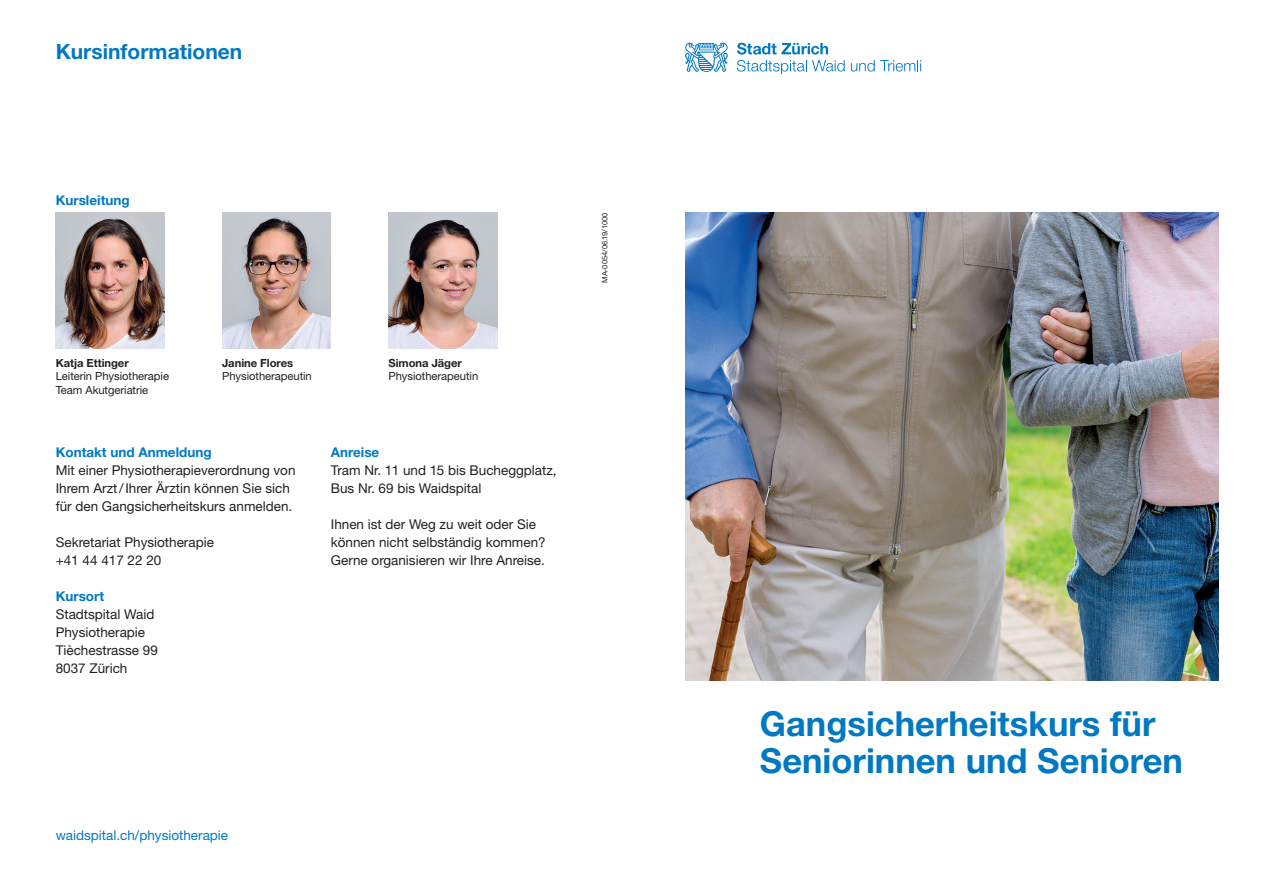
<style>
.page{position:relative;width:1263px;height:893px;background:#fff}
.page>*{position:absolute;margin:0;border:0;box-sizing:border-box;transform-origin:0 0}
.Cover___Haupttitel{font:700 34.5px/37.5px "Helvetica Neue LT";color:#0079c2}
.t1{font:700 21px "Helvetica Neue LT";color:#0079c2}
.Einladung_Innenseite{font:13.5px/18px "Helvetica Neue LT";color:#231f20}
.Einladung_Innenseite-2{font:700 13.5px "Helvetica Neue LT";color:#0079c2}
.t2{font:13.5px "Helvetica Neue LT";color:#0079c2}
.t3{font:11.25px/13.5px "Helvetica Neue LT";letter-spacing:-.005em;color:#231f20}
.t4{font:700 11.25px "Helvetica Neue LT";letter-spacing:-.005em;color:#231f20}
.t5{font:7.5px "Helvetica Neue LT";color:#231f20}
</style>
<div class="page">
<img style="left:388px;top:213px;width:109px;height:136px">
<img style="left:222px;top:213px;width:109px;height:136px">
<img style="left:56px;top:213px;width:108px;height:136px">
<img style="left:685px;top:213px;width:533px;height:467px">
<svg style="left:685px;top:43px;width:43px;height:29px"></svg>
<svg style="left:737px;top:43px;width:108px;height:31px"></svg>
<svg style="left:851px;top:60px;width:70px;height:12px"></svg>
<p class="t1" style="left:56px;top:38px;width:188px">Kursinformationen</p>
<p class="Einladung_Innenseite-2" style="left:56px;top:191px;width:75px">Kursleitung</p>
<p class="t5" style="left:600px;top:283px;width:72px;rotate:-90deg">MA-0054/06.19/1000</p>
<p class="t4" style="left:56px;top:356px;width:75px">Katja Ettinger</p>
<p class="t3" style="left:56px;top:369px;width:115px">Leiterin Physiotherapie<br>Team Akutgeriatrie</p>
<p class="t4" style="left:222px;top:356px;width:72px">Janine Flores</p>
<p class="t3" style="left:222px;top:369px;width:91px">Physiotherapeutin</p>
<p class="t4" style="left:388px;top:356px;width:75px">Simona Jäger</p>
<p class="t3" style="left:388px;top:369px;width:91px">Physiotherapeutin</p>
<p class="Einladung_Innenseite-2" style="left:56px;top:443px;width:157px">Kontakt und Anmeldung</p>
<p class="Einladung_Innenseite" style="left:56px;top:461px;width:241px">Mit einer Physiotherapieverordnung von<br>Ihrem Arzt/Ihrer Ärztin können Sie sich für den Gangsicherheitskurs anmelden.</p>
<p class="Einladung_Innenseite" style="left:56px;top:533px;width:160px">Sekretariat Physiotherapie</p>
<p class="Einladung_Innenseite" style="left:56px;top:551px;width:107px">+41 44 417 22 20</p>
<p class="Einladung_Innenseite-2" style="left:56px;top:587px;width:50px">Kursort</p>
<p class="Einladung_Innenseite" style="left:56px;top:605px;width:100px">Stadtspital Waid</p>
<p class="Einladung_Innenseite" style="left:56px;top:623px;width:91px">Physiotherapie</p>
<p class="Einladung_Innenseite" style="left:56px;top:641px;width:104px">Tièchestrasse 99</p>
<p class="Einladung_Innenseite" style="left:56px;top:659px;width:73px">8037 Zürich</p>
<p class="Einladung_Innenseite-2" style="left:331px;top:443px;width:50px">Anreise</p>
<p class="Einladung_Innenseite" style="left:331px;top:461px;width:227px">Tram Nr. 11 und 15 bis Bucheggplatz,</p>
<p class="Einladung_Innenseite" style="left:331px;top:479px;width:152px">Bus Nr. 69 bis Waidspital</p>
<p class="Einladung_Innenseite" style="left:331px;top:515px;width:216px">Ihnen ist der Weg zu weit oder Sie können nicht selbständig kommen?<br>Gerne organisieren wir Ihre Anreise.</p>
<p class="t2" style="left:56px;top:827px;width:174px">waidspital.ch/physiotherapie</p>
<p class="Cover___Haupttitel" style="left:760px;top:704px;width:424px">Gangsicherheitskurs für<br>Seniorinnen und Senioren</p>
</div>
